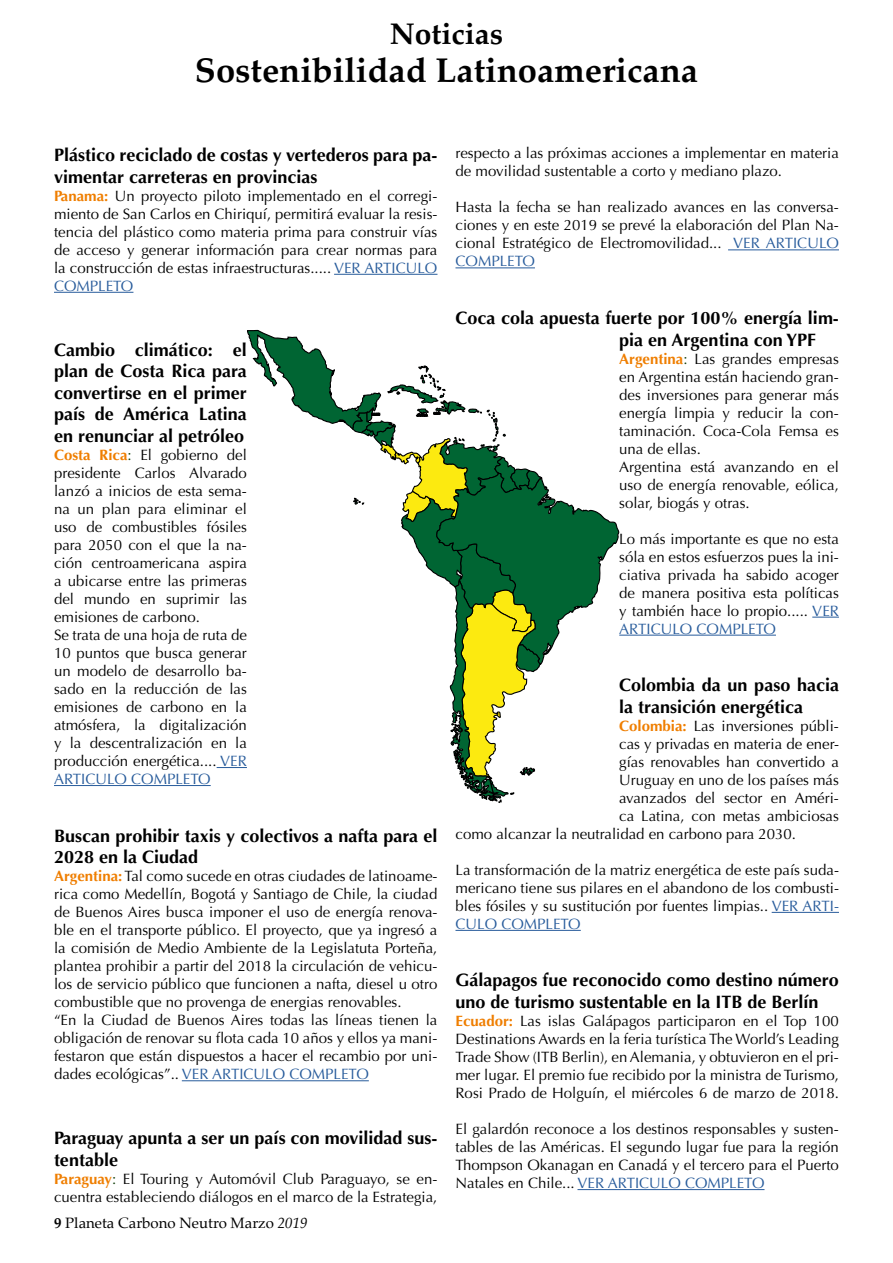
<style>
.page{position:relative;width:893px;height:1263px;background:#fff}
.page>*{position:absolute;margin:0;border:0;box-sizing:border-box;transform-origin:0 0}
.t1{font:700 34.5px "Palatino";color:#000}
.t2{font:700 30px "Palatino";color:#000}
.t3{font:700 18px/21.6px "Optima";color:#000}
.t4{font:15px/18px "Optima";color:#000;text-align:justify}
.t5{font:15px "Palatino";color:#000}
.s1{font-weight:700;color:#ef7e00}
.s2{color:#275b9b}
.s3{color:#14400d}
.s4{font-weight:700}
.s5{font-style:italic}
</style>
<div class="page">
<hr style="left:334px;top:274px;width:103px;height:1px;background:#275b9b">
<hr style="left:54px;top:292px;width:79px;height:1px;background:#275b9b">
<hr style="left:217px;top:767px;width:30px;height:1px;background:#275b9b">
<hr style="left:54px;top:785px;width:157px;height:1px;background:#275b9b">
<hr style="left:182px;top:1080px;width:187px;height:1px;background:#275b9b">
<hr style="left:728px;top:249px;width:111px;height:1px;background:#275b9b">
<hr style="left:455px;top:267px;width:80px;height:1px;background:#275b9b">
<svg style="left:812px;top:617px;width:27px;height:1px"></svg>
<hr style="left:619px;top:635px;width:157px;height:1px;background:#275b9b">
<hr style="left:772px;top:912px;width:67px;height:1px;background:#275b9b">
<hr style="left:455px;top:930px;width:126px;height:1px;background:#275b9b">
<hr style="left:577px;top:1189px;width:187px;height:1px;background:#275b9b">
<svg style="left:246px;top:329px;width:374px;height:474px"></svg>
<h2 class="t2" style="left:390px;top:8px;width:115px">Noticias</h2>
<h1 class="t1" style="left:195px;top:41px;width:505px">Sostenibilidad Latinoamericana</h1>
<p class="t3" style="left:54px;top:144px;width:385px">Plástico reciclado de costas y vertederos para pa&shy;vimentar carreteras en provincias</p>
<p class="t4" style="left:54px;top:187px;width:385px"><span class="s1">Panama:</span> Un proyecto piloto implementado en el corregi&shy;miento de San Carlos en Chiriquí, permitirá evaluar la resis&shy;tencia del plástico como materia prima para construir vías de acceso y generar información para crear normas para la construcción de estas infraestructuras..... <span class="s2">VER ARTICULO COMPLETO</span></p>
<p class="t3" style="left:54px;top:339px;width:194px;text-align:justify">Cambio climático: el plan de Costa Rica para convertirse en el primer país de América Latina en renunciar al petróleo</p>
<p class="t4" style="left:54px;top:446px;width:194px;text-align:left"><span class="s1">Costa Rica</span><span class="s3">:</span> El gobierno del presidente Carlos Alvarado lanzó a inicios de esta sema&shy;na un plan para eliminar el uso de combustibles fósiles para 2050 con el que la na&shy;ción centroamericana aspira a ubicarse entre las primeras del mundo en suprimir las emisiones de carbono.<br>Se trata de una hoja de ruta de<br>10 puntos que busca generar un modelo de desarrollo ba&shy;sado en la reducción de las emisiones de carbono en la atmósfera, la digitalización y la descentralización en la producción energética.... <span class="s2">VER<br>ARTICULO COMPLETO</span></p>
<p class="t3" style="left:54px;top:825px;width:385px">Buscan prohibir taxis y colectivos a nafta para el<br>2028 en la Ciudad</p>
<p class="t4" style="left:54px;top:867px;width:385px;text-align:left"><span class="s1">Argentina:</span> Tal como sucede en otras ciudades de latinoame&shy;rica como Medellín, Bogotá y Santiago de Chile, la ciudad de Buenos Aires busca imponer el uso de energía renova&shy;ble en el transporte público. El proyecto, que ya ingresó a la comisión de Medio Ambiente de la Legislatuta Porteña, plantea prohibir a partir del 2018 la circulación de vehicu&shy;los de servicio público que funcionen a nafta, diesel u otro combustible que no provenga de energias renovables.<br>“En la Ciudad de Buenos Aires todas las líneas tienen la obligación de renovar su flota cada 10 años y ellos ya mani&shy;festaron que están dispuestos a hacer el recambio por uni&shy;dades ecológicas”.. <span class="s2">VER ARTICULO COMPLETO</span></p>
<p class="t3" style="left:54px;top:1127px;width:385px">Paraguay apunta a ser un país con movilidad sus&shy;tentable</p>
<p class="t4" style="left:54px;top:1170px;width:385px"><span class="s1">Paraguay</span><span class="s3">:</span> El Touring y Automóvil Club Paraguayo, se en&shy;cuentra estableciendo diálogos en el marco de la Estrategia,</p>
<p class="t5" style="left:54px;top:1210px;width:255px"><span class="s4">9</span> Planeta Carbono Neutro Marzo <span class="s5">2019</span></p>
<p class="t4" style="left:455px;top:144px;width:385px">respecto a las próximas acciones a implementar en materia de movilidad sustentable a corto y mediano plazo.</p>
<p class="t4" style="left:455px;top:198px;width:385px">Hasta la fecha se han realizado avances en las conversa&shy;ciones y en este 2019 se prevé la elaboración del Plan Na&shy;cional Estratégico de Electromovilidad... <span class="s2">VER ARTICULO COMPLETO</span></p>
<p class="t3" style="left:619px;top:307px;width:221px;text-indent:-164px">Coca cola apuesta fuerte por 100% energía lim&shy;pia en Argentina con YPF</p>
<p class="t4" style="left:619px;top:350px;width:221px;text-align:left"><span class="s1">Argentina</span><span class="s3">:</span> Las grandes empresas en Argentina están haciendo gran&shy;des inversiones para generar más energía limpia y reducir la con&shy;taminación. Coca-Cola Femsa es una de ellas.<br>Argentina está avanzando en el uso de energía renovable, eólica, solar, biogás y otras.</p>
<p class="t4" style="left:619px;top:530px;width:221px">Lo más importante es que no esta sóla en estos esfuerzos pues la ini&shy;ciativa privada ha sabido acoger de manera positiva esta políticas y también hace lo propio..... <span class="s2">VER ARTICULO COMPLETO</span></p>
<p class="t3" style="left:619px;top:674px;width:221px">Colombia da un paso hacia la transición energética</p>
<p class="t4" style="left:619px;top:717px;width:221px"><span class="s1">Colombia:</span> Las inversiones públi-</p>
<p class="t4" style="left:619px;top:735px;width:221px">cas y privadas en materia de ener-</p>
<p class="t4" style="left:619px;top:753px;width:221px">gías renovables han convertido a</p>
<p class="t4" style="left:619px;top:771px;width:221px">Uruguay en uno de los países más</p>
<p class="t4" style="left:619px;top:789px;width:221px">avanzados del sector en Améri-</p>
<p class="t4" style="left:619px;top:807px;width:221px">ca Latina, con metas ambiciosas</p>
<p class="t4" style="left:455px;top:825px;width:342px">como alcanzar la neutralidad en carbono para 2030.</p>
<p class="t4" style="left:455px;top:861px;width:385px">La transformación de la matriz energética de este país suda&shy;mericano tiene sus pilares en el abandono de los combusti&shy;bles fósiles y su sustitución por fuentes limpias.. <span class="s2">VER ARTI-CULO COMPLETO</span></p>
<p class="t3" style="left:455px;top:970px;width:385px">Gálapagos fue reconocido como destino número uno de turismo sustentable en la ITB de Berlín</p>
<p class="t4" style="left:455px;top:1012px;width:385px"><span class="s1">Ecuador:</span> Las islas Galápagos participaron en el Top 100<br>Destinations Awards en la feria turística The World’s Leading Trade Show (ITB Berlin), en Alemania, y obtuvieron en el pri&shy;mer lugar. El premio fue recibido por la ministra de Turismo, Rosi Prado de Holguín, el miércoles 6 de marzo de 2018.</p>
<p class="t4" style="left:455px;top:1120px;width:385px">El galardón reconoce a los destinos responsables y susten&shy;tables de las Américas. El segundo lugar fue para la región Thompson Okanagan en Canadá y el tercero para el Puerto Natales en Chile... <span class="s2">VER ARTICULO COMPLETO</span></p>
</div>
